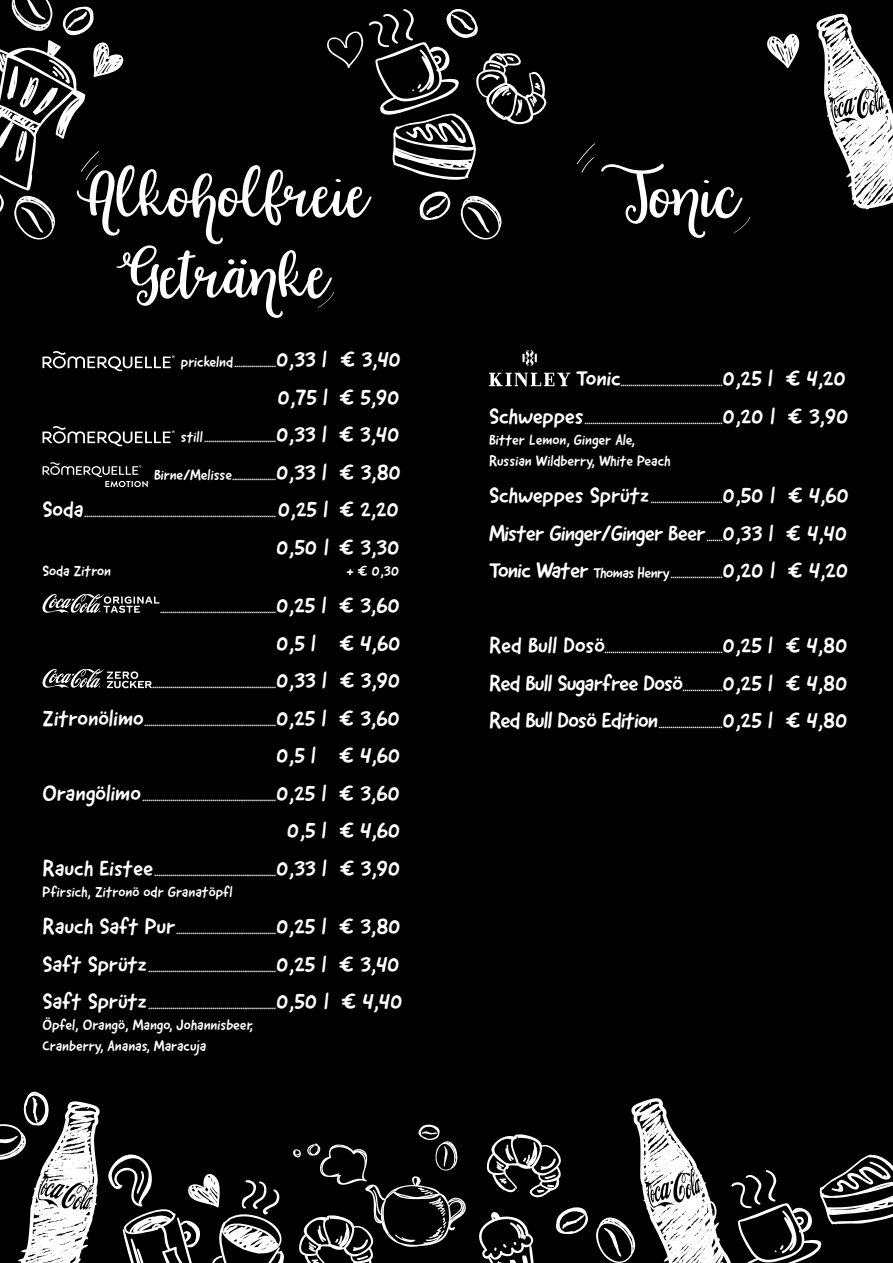
<style>
.page{position:relative;width:893px;height:1263px;background:#000}
.page>*{position:absolute;margin:0;border:0;box-sizing:border-box;transform-origin:0 0}
.t1{font:67.5px/81px "Lemon Squeezy AND";color:#fff;text-align:center}
.t2{font:22.5px/37.5px "Good Dog New";color:#fff}
.t3{font:22.5px "Good Dog New";letter-spacing:-.03em;color:#fff}
.t4{font:15px/21px "Good Dog New";color:#fff}
.t5{font:9px "Good Dog New";color:#fff}
.s1{font-size:15px}
.s2{font-size:22.5px}
</style>
<div class="page">
<svg style="left:0;top:0;width:124px;height:240px"></svg>
<svg style="left:0;top:1091px;width:100px;height:172px"></svg>
<svg style="left:108px;top:1154px;width:176px;height:109px"></svg>
<svg style="left:293px;top:1124px;width:173px;height:139px"></svg>
<svg style="left:816px;top:14px;width:77px;height:195px"></svg>
<svg style="left:767px;top:33px;width:33px;height:35px"></svg>
<svg style="left:327px;top:9px;width:220px;height:231px"></svg>
<svg style="left:479px;top:1098px;width:414px;height:165px"></svg>
<svg style="left:43px;top:351px;width:132px;height:20px"></svg>
<svg style="left:43px;top:426px;width:132px;height:20px"></svg>
<svg style="left:43px;top:462px;width:105px;height:25px"></svg>
<svg style="left:42px;top:593px;width:117px;height:20px"></svg>
<svg style="left:42px;top:668px;width:110px;height:20px"></svg>
<svg style="left:81px;top:151px;width:18px;height:21px"></svg>
<svg style="left:85px;top:165px;width:14px;height:15px"></svg>
<svg style="left:318px;top:292px;width:16px;height:16px"></svg>
<svg style="left:489px;top:350px;width:81px;height:36px"></svg>
<svg style="left:576px;top:143px;width:19px;height:21px"></svg>
<svg style="left:581px;top:157px;width:13px;height:16px"></svg>
<svg style="left:734px;top:217px;width:16px;height:16px"></svg>
<h1 class="t1" style="left:77px;top:157px;width:292px">Alkoholfreie<br>Getränke</h1>
<p class="t5" style="left:181px;top:358px;width:97px"><span class="s1">prickelnd</span>.....................</p>
<h2 class="t2" style="left:276px;top:341px;width:127px">0,33 l € 3,40<br>0,75 l € 5,90</h2>
<p class="t5" style="left:181px;top:433px;width:97px"><span class="s1">still</span> ....................................</p>
<h2 class="t2" style="left:276px;top:416px;width:125px">0,33 l € 3,40</h2>
<p class="t5" style="left:154px;top:471px;width:124px"><span class="s1">Birne/Melisse</span>......................</p>
<h2 class="t2" style="left:276px;top:453px;width:127px">0,33 l € 3,80</h2>
<h2 class="t2" style="left:276px;top:491px;width:125px">0,25 l € 2,20<br>0,50 l € 3,30</h2>
<h2 class="t2" style="left:43px;top:491px;width:42px">Soda</h2>
<p class="t5" style="left:84px;top:508px;width:193px">................................................................................................</p>
<h3 class="t4" style="left:43px;top:560px;width:70px">Soda Zitron</h3>
<h3 class="t4" style="left:347px;top:560px;width:54px">+ € 0,30</h3>
<p class="t5" style="left:160px;top:604px;width:117px">..........................................................</p>
<h2 class="t2" style="left:276px;top:587px;width:126px">0,25 l € 3,60<br>0,5 l € 4,60</h2>
<h2 class="t2" style="left:276px;top:662px;width:126px">0,33 l € 3,90</h2>
<p class="t5" style="left:152px;top:679px;width:125px">..............................................................</p>
<h2 class="t2" style="left:276px;top:699px;width:126px">0,25 l € 3,60<br>0,5 l € 4,60</h2>
<h2 class="t2" style="left:43px;top:699px;width:103px">Zitronölimo</h2>
<p class="t5" style="left:144px;top:717px;width:133px">..................................................................</p>
<h2 class="t2" style="left:276px;top:774px;width:126px;text-align:center">0,25 l € 3,60<br>0,5 l € 4,60</h2>
<h2 class="t2" style="left:43px;top:774px;width:100px">Orangölimo</h2>
<p class="t5" style="left:142px;top:792px;width:135px">...................................................................</p>
<h2 class="t2" style="left:276px;top:849px;width:126px">0,33 l € 3,90</h2>
<h2 class="t2" style="left:43px;top:849px;width:112px">Rauch Eistee</h2>
<p class="t5" style="left:154px;top:867px;width:123px">.............................................................</p>
<h3 class="t4" style="left:43px;top:881px;width:192px">Pfirsich, Zitronö odr Granatöpfl</h3>
<h2 class="t2" style="left:43px;top:908px;width:134px">Rauch Saft Pur</h2>
<p class="t5" style="left:176px;top:925px;width:101px">..................................................</p>
<h2 class="t2" style="left:276px;top:908px;width:127px">0,25 l € 3,80</h2>
<h2 class="t2" style="left:43px;top:945px;width:106px">Saft Sprütz</h2>
<h2 class="t2" style="left:276px;top:945px;width:126px">0,25 l € 3,40</h2>
<p class="t5" style="left:148px;top:963px;width:129px">................................................................</p>
<h2 class="t2" style="left:43px;top:983px;width:106px">Saft Sprütz</h2>
<h2 class="t2" style="left:276px;top:983px;width:128px">0,50 l € 4,40</h2>
<p class="t5" style="left:148px;top:1000px;width:129px">................................................................</p>
<h3 class="t4" style="left:43px;top:1014px;width:212px">Öpfel, Orangö, Mango, Johannisbeer,<br>Cranberry, Ananas, Maracuja</h3>
<h1 class="t1" style="left:601px;top:158px;width:139px">Tonic</h1>
<h2 class="t2" style="left:723px;top:360px;width:125px">0,25 l € 4,20</h2>
<h2 class="t2" style="left:576px;top:360px;width:46px">Tonic</h2>
<p class="t5" style="left:621px;top:377px;width:103px">...................................................</p>
<h2 class="t2" style="left:723px;top:397px;width:128px">0,20 l € 3,90</h2>
<h2 class="t2" style="left:489px;top:397px;width:96px">Schweppes</h2>
<p class="t5" style="left:585px;top:415px;width:139px">.....................................................................</p>
<h3 class="t4" style="left:489px;top:429px;width:183px">Bitter Lemon, Ginger Ale,<br>Russian Wildberry, White Peach</h3>
<h2 class="t2" style="left:489px;top:477px;width:162px">Schweppes Sprütz</h2>
<h2 class="t2" style="left:723px;top:477px;width:128px">0,50 l € 4,60</h2>
<p class="t5" style="left:651px;top:494px;width:73px">....................................</p>
<h2 class="t2" style="left:723px;top:514px;width:127px">0,33 l € 4,40</h2>
<h2 class="t3" style="left:489px;top:518px;width:218px">Mister Ginger/Ginger Beer</h2>
<p class="t5" style="left:707px;top:532px;width:17px">........</p>
<p class="t5" style="left:489px;top:569px;width:235px"><span class="s2">Tonic Water</span> <span class="s1">Thomas Henry</span>..........................</p>
<h2 class="t2" style="left:723px;top:552px;width:127px">0,20 l € 4,20</h2>
<h2 class="t2" style="left:489px;top:627px;width:117px">Red Bull Dosö</h2>
<h2 class="t2" style="left:723px;top:627px;width:127px">0,25 l € 4,80</h2>
<p class="t5" style="left:605px;top:644px;width:119px">...........................................................</p>
<h2 class="t3" style="left:489px;top:668px;width:195px">Red Bull Sugarfree Dosö</h2>
<h2 class="t2" style="left:723px;top:664px;width:127px">0,25 l € 4,80</h2>
<p class="t5" style="left:683px;top:682px;width:41px">....................</p>
<h2 class="t2" style="left:723px;top:702px;width:127px">0,25 l € 4,80</h2>
<h2 class="t3" style="left:489px;top:706px;width:171px">Red Bull Dosö Edition</h2>
<p class="t5" style="left:659px;top:719px;width:65px">................................</p>
</div>
